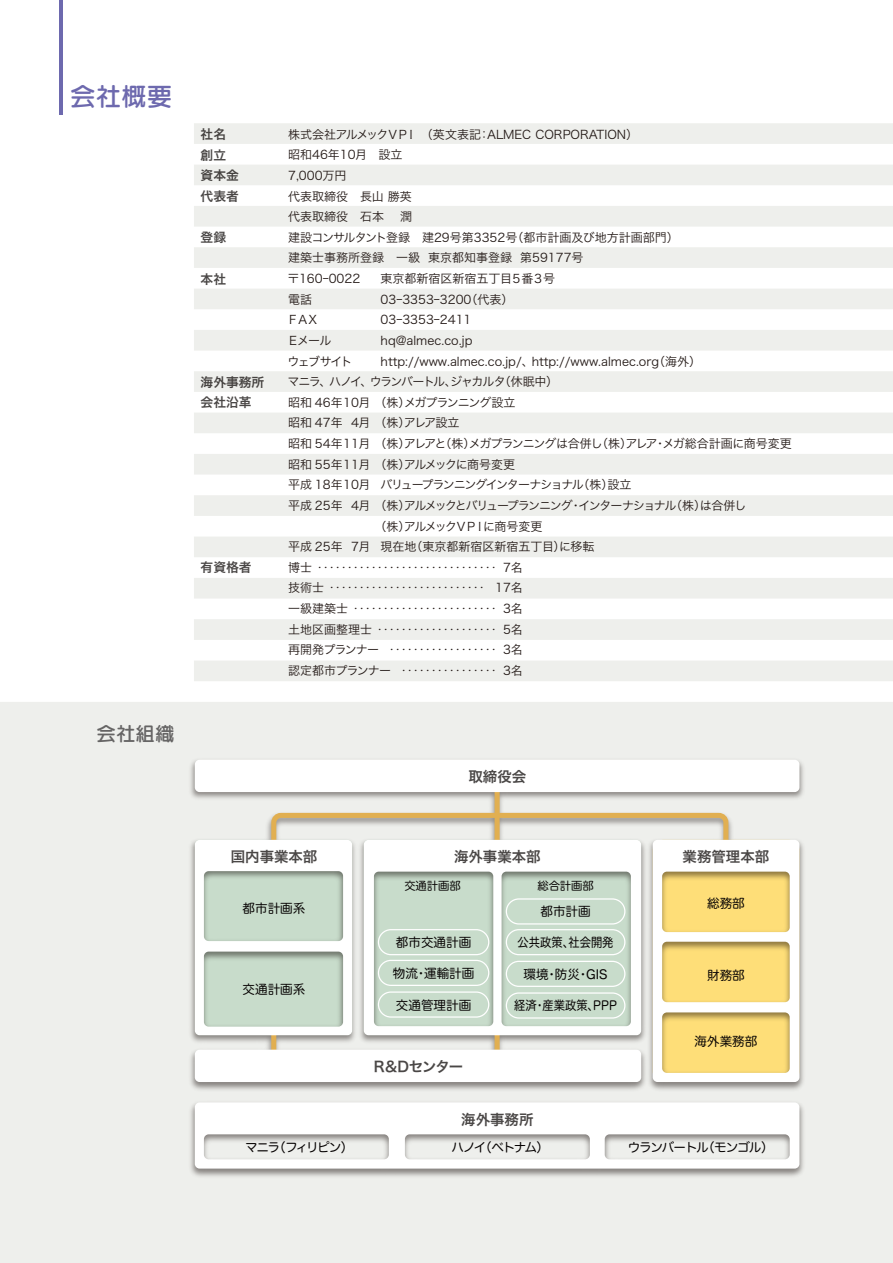
<style>
.page{position:relative;width:893px;height:1263px;background:#fff}
.page>*{position:absolute;margin:0;border:0;box-sizing:border-box;transform-origin:0 0}
.t1{font:25.5px "Seurat Pro N DB";color:#6d69ae}
.t2{font:19.5px "Seurat Pro N DB";color:#666565}
.t3{font:14.4px "Hira Kaku Pro W6";color:#4a4746}
.t4{font:12.75px/20.7px "Hira Kaku Pro W6";color:#4a4746}
.t5{font:12.6px "Hira Maru Pro W4";color:#060202}
.t6{font:12.6px "Hira Maru Pro W4";color:#060202;scale:.9 1}
.t7{font:12.6px "Hira Maru Pro W4";letter-spacing:-.085em;color:#060202}
.t8{font:12.6px "Hira Maru Pro W4";letter-spacing:-.125em;color:#060202}
.t9{font:12px/20.7px "Hira Kaku Pro W3";color:#231916}
.t10{font:12px "Hira Kaku Pro W3";letter-spacing:-.035em;color:#231916}
.t11{font:12px "Hira Kaku Pro W3";letter-spacing:-.1em;color:#231916}
.t12{font:12px "Hira Kaku Pro W3";letter-spacing:-.06em;color:#231916}
.t13{font:12px "Hira Kaku Pro W3";letter-spacing:-.02em;color:#231916}
.t14{font:12px "Hira Kaku Pro W3";letter-spacing:-.095em;color:#231916}
.t15{font:12px "Hira Kaku Pro W3";letter-spacing:-.105em;color:#231916}
.t16{font:12px "Hira Kaku Pro W3";letter-spacing:-.05em;color:#231916}
.t17{font:12px "Hira Kaku Pro W3";letter-spacing:-.135em;color:#231916}
.t18{font:11.25px "Hira Maru Pro W4";color:#060202}
</style>
<div class="page">
<div style="left:0;top:702px;width:893px;height:561px;background:#eeefec"></div>
<div style="left:194px;top:123px;width:699px;height:21px;background:#eeefec"></div>
<div style="left:194px;top:165px;width:699px;height:20px;background:#eeefec"></div>
<div style="left:194px;top:206px;width:699px;height:21px;background:#eeefec"></div>
<div style="left:194px;top:247px;width:699px;height:21px;background:#eeefec"></div>
<div style="left:194px;top:289px;width:699px;height:20px;background:#eeefec"></div>
<div style="left:194px;top:330px;width:699px;height:21px;background:#eeefec"></div>
<div style="left:194px;top:371px;width:699px;height:21px;background:#eeefec"></div>
<div style="left:194px;top:413px;width:699px;height:20px;background:#eeefec"></div>
<div style="left:194px;top:454px;width:699px;height:21px;background:#eeefec"></div>
<div style="left:194px;top:495px;width:699px;height:21px;background:#eeefec"></div>
<div style="left:194px;top:537px;width:699px;height:20px;background:#eeefec"></div>
<div style="left:194px;top:578px;width:699px;height:20px;background:#eeefec"></div>
<div style="left:194px;top:619px;width:699px;height:21px;background:#eeefec"></div>
<div style="left:194px;top:660px;width:699px;height:21px;background:#eeefec"></div>
<hr style="left:59px;top:0;width:4px;height:115px;background:#6d69ae">
<img style="left:190px;top:760px;width:614px;height:417px">
<div style="left:495px;top:790px;width:5px;height:51px;background:#e1af51"></div>
<div style="left:195px;top:760px;width:604px;height:32px;background:#fff;border-radius:5px"></div>
<svg style="left:195px;top:810px;width:604px;height:272px"></svg>
<svg style="left:195px;top:1102px;width:604px;height:66px"></svg>
<div style="left:195px;top:1050px;width:446px;height:32px;background:#fff;border-radius:5px"></div>
<div style="left:378px;top:929px;width:111px;height:26px;border:1px solid #fff;border-radius:12px"></div>
<div style="left:378px;top:960px;width:111px;height:26px;border:1px solid #fff;border-radius:12px"></div>
<div style="left:378px;top:991px;width:111px;height:27px;border:1px solid #fff;border-radius:12px"></div>
<div style="left:506px;top:898px;width:119px;height:26px;border:1px solid #fff;border-radius:12px"></div>
<div style="left:506px;top:929px;width:119px;height:26px;border:1px solid #fff;border-radius:12px"></div>
<div style="left:506px;top:961px;width:119px;height:26px;border:1px solid #fff;border-radius:12px"></div>
<div style="left:506px;top:992px;width:119px;height:26px;border:1px solid #fff;border-radius:12px"></div>
<h1 class="t1" style="left:70px;top:79px;width:103px">会社概要</h1>
<h2 class="t2" style="left:96px;top:721px;width:79px">会社組織</h2>
<p class="t4" style="left:201px;top:123px;width:40px">社名創立資本金代表者</p>
<p class="t4" style="left:201px;top:227px;width:27px">登録</p>
<p class="t4" style="left:201px;top:268px;width:27px">本社</p>
<p class="t4" style="left:201px;top:371px;width:65px">海外事務所会社沿革</p>
<p class="t4" style="left:201px;top:557px;width:52px">有資格者</p>
<p class="t9" style="left:288px;top:123px;width:393px">株式会社アルメックＶＰＩ　（英文表記：ALMEC CORPORATION）<br>昭和46年10月　設立<br>7,000万円<br>代表取締役　長山 勝英<br>代表取締役　石本 　潤<br>建設コンサルタント登録　建29号第3352号（都市計画及び地方計画部門）建築士事務所登録　一級 東京都知事登録 第59177号<br>〒160ｰ0022</p>
<p class="t9" style="left:381px;top:267px;width:176px">東京都新宿区新宿五丁目５番３号</p>
<p class="t9" style="left:288px;top:288px;width:25px">電話</p>
<p class="t9" style="left:381px;top:288px;width:134px">03ｰ3353ｰ3200（代表）</p>
<p class="t9" style="left:287px;top:309px;width:33px">ＦＡＸ</p>
<p class="t9" style="left:381px;top:309px;width:92px">03ｰ3353ｰ2411</p>
<p class="t9" style="left:287px;top:329px;width:46px">Ｅメール</p>
<p class="t9" style="left:381px;top:329px;width:94px">hq@almec.co.jp</p>
<p class="t9" style="left:288px;top:350px;width:66px">ウェブサイト</p>
<p class="t9" style="left:381px;top:350px;width:322px">http://www.almec.co.jp/、http://www.almec.org（海外）</p>
<p class="t15" style="left:287px;top:371px;width:272px">マニラ、ハノイ、ウランバートル、ジャカルタ（休眠中）</p>
<p class="t12" style="left:288px;top:392px;width:229px">昭和 46年 10月 （株）メガプランニング設立</p>
<p class="t13" style="left:288px;top:412px;width:173px">昭和 47年 4月 （株）アレア設立</p>
<p class="t10" style="left:288px;top:433px;width:505px">昭和 54年 11月 （株）アレアと（株）メガプランニングは合併し（株）アレア・メガ総合計画に商号変更</p>
<p class="t13" style="left:288px;top:453px;width:228px">昭和 55年 11月 （株）アルメックに商号変更</p>
<p class="t14" style="left:288px;top:474px;width:345px">平成 18年 10月 バリュープランニングインターナショナル（株）設立</p>
<p class="t11" style="left:288px;top:495px;width:460px">平成 25年 4月 （株）アルメックとバリュープランニング・インターナショナル（株）は合併し</p>
<p class="t17" style="left:375px;top:515px;width:169px">（株）アルメックＶＰＩに商号変更</p>
<p class="t9" style="left:288px;top:535px;width:308px">平成 25年 7月 現在地（東京都新宿区新宿五丁目）に移転</p>
<p class="t9" style="left:288px;top:556px;width:236px">博士 ‥‥‥‥‥‥‥‥‥‥‥‥‥‥‥ 7名</p>
<p class="t9" style="left:288px;top:577px;width:236px">技術士 ‥‥‥‥‥‥‥‥‥‥‥‥‥ 17名</p>
<p class="t9" style="left:288px;top:597px;width:236px">一級建築士 ‥‥‥‥‥‥‥‥‥‥‥‥ 3名</p>
<p class="t9" style="left:288px;top:618px;width:236px">土地区画整理士 ‥‥‥‥‥‥‥‥‥‥ 5名</p>
<p class="t12" style="left:288px;top:639px;width:236px">再開発プランナー ‥‥‥‥‥‥‥‥‥ 3名</p>
<p class="t16" style="left:288px;top:660px;width:236px">認定都市プランナー ‥‥‥‥‥‥‥‥ 3名</p>
<p class="t3" style="left:468px;top:763px;width:59px">取締役会</p>
<p class="t3" style="left:231px;top:843px;width:88px">国内事業本部</p>
<p class="t3" style="left:454px;top:843px;width:88px">海外事業本部</p>
<p class="t3" style="left:683px;top:843px;width:88px">業務管理本部</p>
<p class="t18" style="left:404px;top:876px;width:58px">交通計画部</p>
<p class="t18" style="left:537px;top:876px;width:58px">総合計画部</p>
<p class="t5" style="left:707px;top:893px;width:39px">総務部</p>
<p class="t5" style="left:243px;top:897px;width:64px">都市計画系</p>
<p class="t5" style="left:540px;top:901px;width:52px">都市計画</p>
<p class="t6" style="left:518px;top:931px;width:108px">公共政策、社会開発</p>
<p class="t5" style="left:524px;top:963px;width:86px">環境・防災・GIS</p>
<p class="t6" style="left:514px;top:995px;width:116px">経済・産業政策、PPP</p>
<p class="t5" style="left:396px;top:931px;width:77px">都市交通計画</p>
<p class="t5" style="left:393px;top:963px;width:83px">物流・運輸計画</p>
<p class="t5" style="left:396px;top:994px;width:77px">交通管理計画</p>
<p class="t5" style="left:707px;top:964px;width:39px">財務部</p>
<p class="t5" style="left:243px;top:979px;width:64px">交通計画系</p>
<p class="t3" style="left:374px;top:1053px;width:91px">R&amp;Dセンター</p>
<p class="t3" style="left:461px;top:1106px;width:74px">海外事務所</p>
<p class="t5" style="left:695px;top:1031px;width:64px">海外業務部</p>
<p class="t8" style="left:245px;top:1137px;width:110px">マニラ（フィリピン）</p>
<p class="t5" style="left:451px;top:1137px;width:99px">ハノイ（ベトナム）</p>
<p class="t7" style="left:628px;top:1137px;width:147px">ウランバートル（モンゴル）</p>
</div>
